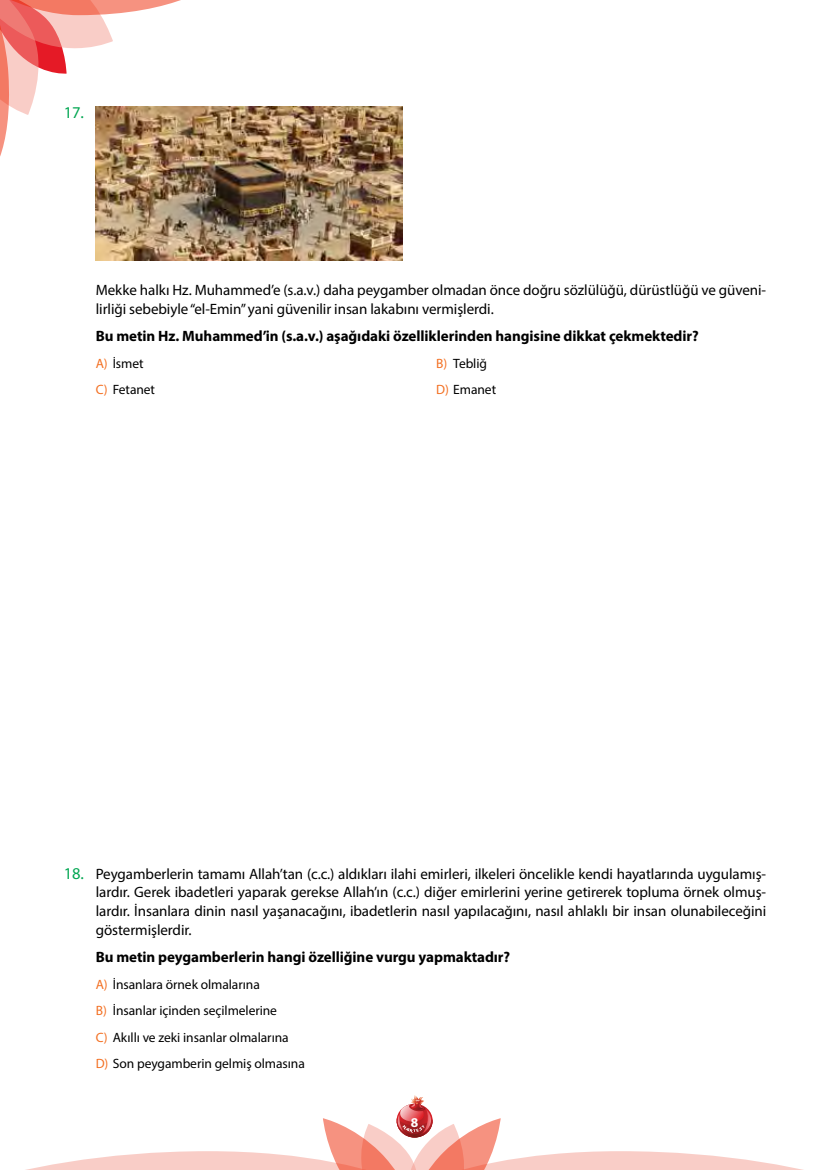
<style>
.page{position:relative;width:830px;height:1170px;background:#fff}
.page>*{position:absolute;margin:0;border:0;box-sizing:border-box;transform-origin:0 0}
.t1{font:16.5px "Myriad Pro";color:#00a651}
.t2{font:15px/18.8px "Myriad Pro";letter-spacing:-.005em;color:#000}
.t3{font:700 15px "Myriad Pro";letter-spacing:-.005em;color:#000}
.t4{font:13.5px/26.5px "Myriad Pro";letter-spacing:-.005em;color:#000}
.t5{font:700 13.5px "Myriad Pro";color:#fff}
.s1{color:#f36f21}
.s2{font-size:16.5px;color:#00a651}
</style>
<div class="page">
<svg style="left:0;top:0;width:181px;height:180px"></svg>
<svg style="left:30px;top:1095px;width:768px;height:74px"></svg>
<img style="left:96px;top:106px;width:307px;height:155px">
<p class="t1" style="left:64px;top:102px;width:22px">17.</p>
<p class="t2" style="left:96px;top:280px;width:671px">Mekke halkı Hz. Muhammed’e (s.a.v.) daha peygamber olmadan önce doğru sözlülüğü, dürüstlüğü ve güveni&shy;lirliği sebebiyle “el-Emin” yani güvenilir insan lakabını vermişlerdi.</p>
<p class="t3" style="left:96px;top:326px;width:604px">Bu metin Hz. Muhammed’in (s.a.v.) aşağıdaki özelliklerinden hangisine dikkat çekmektedir?</p>
<p class="t4" style="left:96px;top:349px;width:49px"><span class="s1">A)</span> İsmet</p>
<p class="t4" style="left:436px;top:349px;width:52px"><span class="s1">B)</span> Tebliğ</p>
<p class="t4" style="left:96px;top:376px;width:61px"><span class="s1">C)</span> Fetanet</p>
<p class="t4" style="left:436px;top:376px;width:61px"><span class="s1">D)</span> Emanet</p>
<p class="t2" style="left:96px;top:863px;width:671px;text-align:justify;text-indent:-32px"><span class="s2">18.</span> Peygamberlerin tamamı Allah’tan (c.c.) aldıkları ilahi emirleri, ilkeleri öncelikle kendi hayatlarında uygulamış&shy;lardır. Gerek ibadetleri yaparak gerekse Allah’ın (c.c.) diğer emirlerini yerine getirerek topluma örnek olmuş&shy;lardır. İnsanlara dinin nasıl yaşanacağını, ibadetlerin nasıl yapılacağını, nasıl ahlaklı bir insan olunabileceğini göstermişlerdir.</p>
<p class="t3" style="left:96px;top:947px;width:416px">Bu metin peygamberlerin hangi özelliğine vurgu yapmaktadır?</p>
<p class="t4" style="left:96px;top:970px;width:210px"><span class="s1">A)</span> İnsanlara örnek olmalarına<br><span class="s1">B)</span> İnsanlar içinden seçilmelerine<br><span class="s1">C)</span> Akıllı ve zeki insanlar olmalarına<br><span class="s1">D)</span> Son peygamberin gelmiş olmasına</p>
<p class="t5" style="left:410px;top:1113px;width:9px">8</p>
</div>
